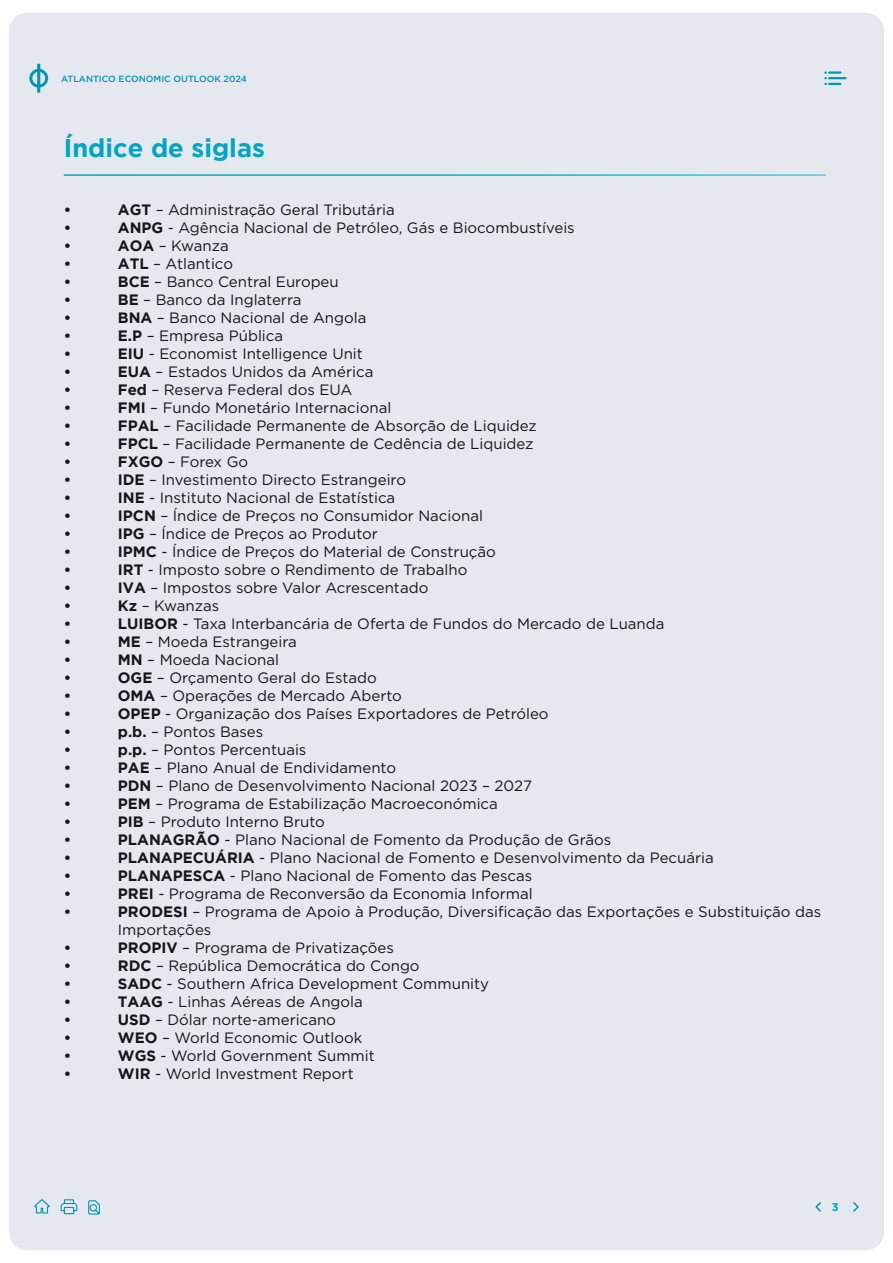
<style>
.page{position:relative;width:893px;height:1263px;background:#fff}
.page>*{position:absolute;margin:0;border:0;box-sizing:border-box;transform-origin:0 0}
.Titulos{font:700 25.5px "Gotham";color:#00a4c4}
.Texto{font:15px/18px "Gotham";color:#16151a}
.Texto-2{font:700 15px "Gotham";color:#16151a}
.t1{font:700 11.25px "Gotham";color:#00a4c4}
.t2{font:500 9px "Gotham";color:#0096b5}
.s1{font-weight:700}
</style>
<div class="page">
<div style="left:9px;top:13px;width:875px;height:1237px;background:#e5e8ee;border-radius:18px"></div>
<svg style="left:29px;top:64px;width:19px;height:29px"></svg>
<svg style="left:825px;top:71px;width:20px;height:14px"></svg>
<svg style="left:34px;top:1199px;width:66px;height:16px"></svg>
<svg style="left:815px;top:1202px;width:44px;height:10px"></svg>
<hr style="left:64px;top:174px;width:762px;height:2px;background:#fff">
<p class="t2" style="left:61px;top:73px;width:187px">ATLANTICO ECONOMIC OUTLOOK 2024</p>
<p class="Titulos" style="left:64px;top:133px;width:203px">Índice de siglas</p>
<p class="Texto-2" style="left:64px;top:201px;width:9px">•</p>
<p class="Texto" style="left:118px;top:201px;width:278px"><span class="s1">AGT</span> – Administração Geral Tributária</p>
<p class="Texto-2" style="left:64px;top:219px;width:9px">•</p>
<p class="Texto" style="left:118px;top:219px;width:458px"><span class="s1">ANPG</span> - Agência Nacional de Petróleo, Gás e Biocombustíveis</p>
<p class="Texto-2" style="left:64px;top:237px;width:9px">•</p>
<p class="Texto" style="left:118px;top:237px;width:112px"><span class="s1">AOA</span> – Kwanza</p>
<p class="Texto-2" style="left:64px;top:255px;width:9px">•</p>
<p class="Texto" style="left:118px;top:255px;width:117px"><span class="s1">ATL</span> – Atlantico</p>
<p class="Texto-2" style="left:64px;top:273px;width:9px">•</p>
<p class="Texto" style="left:118px;top:273px;width:222px"><span class="s1">BCE</span> – Banco Central Europeu</p>
<p class="Texto-2" style="left:64px;top:291px;width:9px">•</p>
<p class="Texto" style="left:118px;top:291px;width:185px"><span class="s1">BE</span> – Banco da Inglaterra</p>
<p class="Texto-2" style="left:64px;top:309px;width:9px">•</p>
<p class="Texto" style="left:118px;top:309px;width:250px"><span class="s1">BNA</span> – Banco Nacional de Angola</p>
<p class="Texto-2" style="left:64px;top:327px;width:9px">•</p>
<p class="Texto" style="left:118px;top:327px;width:167px"><span class="s1">E.P</span> – Empresa Pública</p>
<p class="Texto-2" style="left:64px;top:345px;width:9px">•</p>
<p class="Texto" style="left:118px;top:345px;width:247px"><span class="s1">EIU</span> - Economist Intelligence Unit</p>
<p class="Texto-2" style="left:64px;top:363px;width:9px">•</p>
<p class="Texto" style="left:118px;top:363px;width:257px"><span class="s1">EUA</span> – Estados Unidos da América</p>
<p class="Texto-2" style="left:64px;top:381px;width:9px">•</p>
<p class="Texto" style="left:118px;top:381px;width:236px"><span class="s1">Fed</span> – Reserva Federal dos EUA</p>
<p class="Texto-2" style="left:64px;top:399px;width:9px">•</p>
<p class="Texto" style="left:118px;top:399px;width:275px"><span class="s1">FMI</span> – Fundo Monetário Internacional</p>
<p class="Texto-2" style="left:64px;top:417px;width:9px">•</p>
<p class="Texto" style="left:118px;top:417px;width:421px"><span class="s1">FPAL</span> – Facilidade Permanente de Absorção de Liquidez</p>
<p class="Texto-2" style="left:64px;top:435px;width:9px">•</p>
<p class="Texto" style="left:118px;top:435px;width:417px"><span class="s1">FPCL</span> – Facilidade Permanente de Cedência de Liquidez</p>
<p class="Texto-2" style="left:64px;top:453px;width:9px">•</p>
<p class="Texto" style="left:118px;top:453px;width:132px"><span class="s1">FXGO</span> – Forex Go</p>
<p class="Texto-2" style="left:64px;top:471px;width:9px">•</p>
<p class="Texto" style="left:118px;top:471px;width:290px"><span class="s1">IDE</span> – Investimento Directo Estrangeiro</p>
<p class="Texto-2" style="left:64px;top:489px;width:9px">•</p>
<p class="Texto" style="left:118px;top:489px;width:279px"><span class="s1">INE</span> - Instituto Nacional de Estatística</p>
<p class="Texto-2" style="left:64px;top:507px;width:9px">•</p>
<p class="Texto" style="left:118px;top:507px;width:367px"><span class="s1">IPCN</span> – Índice de Preços no Consumidor Nacional</p>
<p class="Texto-2" style="left:64px;top:525px;width:9px">•</p>
<p class="Texto" style="left:118px;top:525px;width:262px"><span class="s1">IPG</span> – Índice de Preços ao Produtor</p>
<p class="Texto-2" style="left:64px;top:543px;width:9px">•</p>
<p class="Texto" style="left:118px;top:543px;width:379px"><span class="s1">IPMC</span> - Índice de Preços do Material de Construção</p>
<p class="Texto-2" style="left:64px;top:561px;width:9px">•</p>
<p class="Texto" style="left:118px;top:561px;width:351px"><span class="s1">IRT</span> - Imposto sobre o Rendimento de Trabalho</p>
<p class="Texto-2" style="left:64px;top:579px;width:9px">•</p>
<p class="Texto" style="left:118px;top:579px;width:312px"><span class="s1">IVA</span> – Impostos sobre Valor Acrescentado</p>
<p class="Texto-2" style="left:64px;top:597px;width:9px">•</p>
<p class="Texto" style="left:118px;top:597px;width:103px"><span class="s1">Kz</span> – Kwanzas</p>
<p class="Texto-2" style="left:64px;top:615px;width:9px">•</p>
<p class="Texto" style="left:118px;top:615px;width:548px"><span class="s1">LUIBOR</span> - Taxa Interbancária de Oferta de Fundos do Mercado de Luanda</p>
<p class="Texto-2" style="left:64px;top:633px;width:9px">•</p>
<p class="Texto" style="left:118px;top:633px;width:180px"><span class="s1">ME</span> – Moeda Estrangeira</p>
<p class="Texto-2" style="left:64px;top:651px;width:9px">•</p>
<p class="Texto" style="left:118px;top:651px;width:163px"><span class="s1">MN</span> – Moeda Nacional</p>
<p class="Texto-2" style="left:64px;top:669px;width:9px">•</p>
<p class="Texto" style="left:118px;top:669px;width:261px"><span class="s1">OGE</span> – Orçamento Geral do Estado</p>
<p class="Texto-2" style="left:64px;top:687px;width:9px">•</p>
<p class="Texto" style="left:118px;top:687px;width:286px"><span class="s1">OMA</span> – Operações de Mercado Aberto</p>
<p class="Texto-2" style="left:64px;top:705px;width:9px">•</p>
<p class="Texto" style="left:118px;top:705px;width:432px"><span class="s1">OPEP</span> - Organização dos Países Exportadores de Petróleo</p>
<p class="Texto-2" style="left:64px;top:723px;width:9px">•</p>
<p class="Texto" style="left:118px;top:723px;width:147px"><span class="s1">p.b.</span> – Pontos Bases</p>
<p class="Texto-2" style="left:64px;top:741px;width:9px">•</p>
<p class="Texto" style="left:118px;top:741px;width:190px"><span class="s1">p.p.</span> – Pontos Percentuais</p>
<p class="Texto-2" style="left:64px;top:759px;width:9px">•</p>
<p class="Texto" style="left:118px;top:759px;width:280px"><span class="s1">PAE</span> – Plano Anual de Endividamento</p>
<p class="Texto-2" style="left:64px;top:777px;width:9px">•</p>
<p class="Texto" style="left:118px;top:777px;width:416px"><span class="s1">PDN</span> – Plano de Desenvolvimento Nacional 2023 – 2027</p>
<p class="Texto-2" style="left:64px;top:795px;width:9px">•</p>
<p class="Texto" style="left:118px;top:795px;width:381px"><span class="s1">PEM</span> – Programa de Estabilização Macroeconómica</p>
<p class="Texto-2" style="left:64px;top:813px;width:9px">•</p>
<p class="Texto" style="left:118px;top:813px;width:208px"><span class="s1">PIB</span> – Produto Interno Bruto</p>
<p class="Texto-2" style="left:64px;top:831px;width:9px">•</p>
<p class="Texto" style="left:118px;top:831px;width:495px"><span class="s1">PLANAGRÃO</span> - Plano Nacional de Fomento da Produção de Grãos</p>
<p class="Texto-2" style="left:64px;top:849px;width:9px">•</p>
<p class="Texto" style="left:118px;top:849px;width:597px"><span class="s1">PLANAPECUÁRIA</span> - Plano Nacional de Fomento e Desenvolvimento da Pecuária</p>
<p class="Texto-2" style="left:64px;top:867px;width:9px">•</p>
<p class="Texto" style="left:118px;top:867px;width:416px"><span class="s1">PLANAPESCA</span> - Plano Nacional de Fomento das Pescas</p>
<p class="Texto-2" style="left:64px;top:885px;width:9px">•</p>
<p class="Texto" style="left:118px;top:885px;width:416px"><span class="s1">PREI</span> - Programa de Reconversão da Economia Informal</p>
<p class="Texto-2" style="left:64px;top:903px;width:9px">•</p>
<p class="Texto" style="left:118px;top:903px;width:705px"><span class="s1">PRODESI</span> – Programa de Apoio à Produção, Diversificação das Exportações e Substituição das<br>Importações</p>
<p class="Texto-2" style="left:64px;top:939px;width:9px">•</p>
<p class="Texto" style="left:118px;top:939px;width:277px"><span class="s1">PROPIV</span> – Programa de Privatizações</p>
<p class="Texto-2" style="left:64px;top:957px;width:9px">•</p>
<p class="Texto" style="left:118px;top:957px;width:303px"><span class="s1">RDC</span> – República Democrática do Congo</p>
<p class="Texto-2" style="left:64px;top:975px;width:9px">•</p>
<p class="Texto" style="left:118px;top:975px;width:373px"><span class="s1">SADC</span> - Southern Africa Development Community</p>
<p class="Texto-2" style="left:64px;top:993px;width:9px">•</p>
<p class="Texto" style="left:118px;top:993px;width:247px"><span class="s1">TAAG</span> - Linhas Aéreas de Angola</p>
<p class="Texto-2" style="left:64px;top:1011px;width:9px">•</p>
<p class="Texto" style="left:118px;top:1011px;width:220px"><span class="s1">USD</span> – Dólar norte-americano</p>
<p class="Texto-2" style="left:64px;top:1029px;width:9px">•</p>
<p class="Texto" style="left:118px;top:1029px;width:246px"><span class="s1">WEO</span> – World Economic Outlook</p>
<p class="Texto-2" style="left:64px;top:1047px;width:9px">•</p>
<p class="Texto" style="left:118px;top:1047px;width:258px"><span class="s1">WGS</span> - World Government Summit</p>
<p class="Texto-2" style="left:64px;top:1065px;width:9px">•</p>
<p class="Texto" style="left:118px;top:1065px;width:237px"><span class="s1">WIR</span> - World Investment Report</p>
<p class="t1" style="left:832px;top:1200px;width:8px">3</p>
</div>
